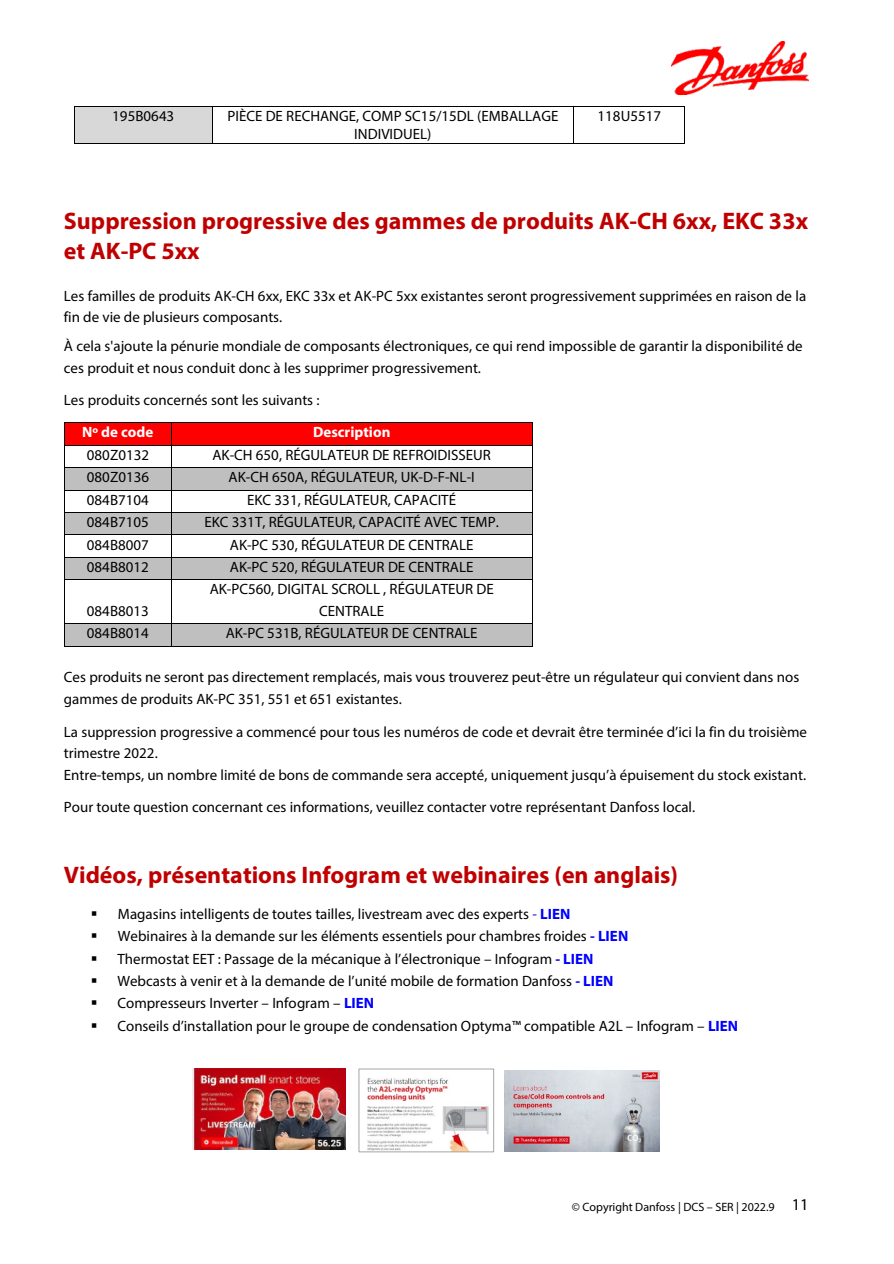
<style>
.page{position:relative;width:894px;height:1264px;background:#fff}
.page>*{position:absolute;margin:0;border:0;box-sizing:border-box;transform-origin:0 0}
.t1{font:700 24px/29.7px "Myriad Pro";color:#c00000}
.t2{font:16.5px "Myriad Pro";color:#000}
.t3{font:15px/21.6px "Myriad Pro";color:#000}
.t4{font:700 15px "Myriad Pro";color:#fff}
.t5{font:12px "Myriad Pro";letter-spacing:-.005em;color:#000}
.s1{color:#00f}
.s2{font-weight:700;color:#00f}
</style>
<div class="page">
<img style="left:671px;top:42px;width:137px;height:53px">
<div style="left:75px;top:107px;width:137px;height:36px;background:#d8d8d8"></div>
<hr style="left:75px;top:106px;width:137px;height:1px;background:#000">
<hr style="left:212px;top:106px;width:361px;height:1px;background:#000">
<hr style="left:574px;top:106px;width:110px;height:1px;background:#000">
<hr style="left:74px;top:107px;width:1px;height:36px;background:#000">
<hr style="left:75px;top:143px;width:137px;height:1px;background:#000">
<hr style="left:212px;top:107px;width:1px;height:36px;background:#000">
<hr style="left:212px;top:143px;width:361px;height:1px;background:#000">
<hr style="left:573px;top:107px;width:1px;height:36px;background:#000">
<hr style="left:574px;top:143px;width:110px;height:1px;background:#000">
<hr style="left:684px;top:107px;width:1px;height:36px;background:#000">
<div style="left:64px;top:422px;width:107px;height:23px;background:#f00"></div>
<div style="left:172px;top:422px;width:359px;height:23px;background:#f00"></div>
<hr style="left:64px;top:422px;width:107px;height:1px;background:#000">
<hr style="left:172px;top:422px;width:359px;height:1px;background:#000">
<hr style="left:64px;top:445px;width:107px;height:1px;background:#000">
<hr style="left:172px;top:445px;width:359px;height:1px;background:#000">
<div style="left:64px;top:468px;width:107px;height:21px;background:#bfbfbf"></div>
<div style="left:172px;top:468px;width:359px;height:21px;background:#bfbfbf"></div>
<hr style="left:64px;top:467px;width:107px;height:1px;background:#000">
<hr style="left:172px;top:467px;width:359px;height:1px;background:#000">
<hr style="left:64px;top:489px;width:107px;height:1px;background:#000">
<hr style="left:172px;top:489px;width:359px;height:1px;background:#000">
<div style="left:64px;top:512px;width:107px;height:22px;background:#bfbfbf"></div>
<div style="left:172px;top:512px;width:359px;height:22px;background:#bfbfbf"></div>
<hr style="left:64px;top:512px;width:107px;height:1px;background:#000">
<hr style="left:172px;top:512px;width:359px;height:1px;background:#000">
<hr style="left:64px;top:534px;width:107px;height:1px;background:#000">
<hr style="left:172px;top:534px;width:359px;height:1px;background:#000">
<div style="left:64px;top:557px;width:107px;height:22px;background:#bfbfbf"></div>
<div style="left:172px;top:557px;width:359px;height:22px;background:#bfbfbf"></div>
<hr style="left:64px;top:557px;width:107px;height:1px;background:#000">
<hr style="left:172px;top:557px;width:359px;height:1px;background:#000">
<svg style="left:64px;top:423px;width:1px;height:156px"></svg>
<hr style="left:64px;top:579px;width:107px;height:1px;background:#000">
<svg style="left:171px;top:422px;width:1px;height:158px"></svg>
<hr style="left:172px;top:579px;width:359px;height:1px;background:#000">
<svg style="left:531px;top:422px;width:1px;height:158px"></svg>
<hr style="left:64px;top:580px;width:1px;height:43px;background:#000">
<hr style="left:171px;top:580px;width:1px;height:43px;background:#000">
<hr style="left:531px;top:580px;width:1px;height:43px;background:#000">
<div style="left:64px;top:624px;width:107px;height:21px;background:#bfbfbf"></div>
<div style="left:172px;top:624px;width:359px;height:21px;background:#bfbfbf"></div>
<hr style="left:64px;top:623px;width:107px;height:1px;background:#000">
<hr style="left:172px;top:623px;width:359px;height:1px;background:#000">
<svg style="left:64px;top:624px;width:1px;height:21px"></svg>
<hr style="left:64px;top:645px;width:107px;height:1px;background:#000">
<svg style="left:171px;top:623px;width:1px;height:23px"></svg>
<hr style="left:172px;top:645px;width:359px;height:1px;background:#000">
<svg style="left:531px;top:623px;width:1px;height:23px"></svg>
<img style="left:193px;top:1068px;width:153px;height:81px">
<img style="left:364px;top:1078px;width:127px;height:71px">
<div style="left:358px;top:1068px;width:135px;height:83px;border:1px solid #a6a6a6"></div>
<img style="left:504px;top:1070px;width:155px;height:81px">
<p class="t3" style="left:112px;top:105px;width:64px">195B0643</p>
<p class="t3" style="left:227px;top:107px;width:332px;line-height:18px;text-align:center">PIÈCE DE RECHANGE, COMP SC15/15DL (EMBALLAGE<br>INDIVIDUEL)</p>
<p class="t3" style="left:597px;top:105px;width:65px">118U5517</p>
<h1 class="t1" style="left:64px;top:205px;width:745px">Suppression progressive des gammes de produits AK-CH 6xx, EKC 33x et AK-PC 5xx</h1>
<p class="t3" style="left:64px;top:285px;width:743px">Les familles de produits AK-CH 6xx, EKC 33x et AK-PC 5xx existantes seront progressivement supprimées en raison de la fin de vie de plusieurs composants.</p>
<p class="t3" style="left:64px;top:335px;width:740px">À cela s'ajoute la pénurie mondiale de composants électroniques, ce qui rend impossible de garantir la disponibilité de ces produit et nous conduit donc à les supprimer progressivement.</p>
<p class="t3" style="left:64px;top:389px;width:257px">Les produits concernés sont les suivants :</p>
<p class="t4" style="left:82px;top:422px;width:73px">Nº de code</p>
<p class="t4" style="left:313px;top:422px;width:79px">Description</p>
<p class="t3" style="left:87px;top:443px;width:64px">080Z0132</p>
<p class="t3" style="left:212px;top:443px;width:280px">AK-CH 650, RÉGULATEUR DE REFROIDISSEUR</p>
<p class="t3" style="left:87px;top:466px;width:64px">080Z0136</p>
<p class="t3" style="left:228px;top:466px;width:248px">AK-CH 650A, RÉGULATEUR, UK-D-F-NL-I</p>
<p class="t3" style="left:87px;top:488px;width:64px">084B7104</p>
<p class="t3" style="left:247px;top:488px;width:210px">EKC 331, RÉGULATEUR, CAPACITÉ</p>
<p class="t3" style="left:87px;top:511px;width:64px">084B7105</p>
<p class="t3" style="left:204px;top:511px;width:296px">EKC 331T, RÉGULATEUR, CAPACITÉ AVEC TEMP.</p>
<p class="t3" style="left:87px;top:533px;width:64px">084B8007</p>
<p class="t3" style="left:230px;top:533px;width:245px">AK-PC 530, RÉGULATEUR DE CENTRALE</p>
<p class="t3" style="left:87px;top:555px;width:64px">084B8012</p>
<p class="t3" style="left:230px;top:555px;width:245px">AK-PC 520, RÉGULATEUR DE CENTRALE</p>
<p class="t3" style="left:87px;top:600px;width:64px">084B8013</p>
<p class="t3" style="left:210px;top:578px;width:286px;text-align:center">AK-PC560, DIGITAL SCROLL , RÉGULATEUR DE<br>CENTRALE</p>
<p class="t3" style="left:87px;top:622px;width:64px">084B8014</p>
<p class="t3" style="left:226px;top:622px;width:253px">AK-PC 531B, RÉGULATEUR DE CENTRALE</p>
<p class="t3" style="left:64px;top:666px;width:736px">Ces produits ne seront pas directement remplacés, mais vous trouverez peut-être un régulateur qui convient dans nos gammes de produits AK-PC 351, 551 et 651 existantes.</p>
<p class="t3" style="left:64px;top:720px;width:744px">La suppression progressive a commencé pour tous les numéros de code et devrait être terminée d’ici la fin du troisième trimestre 2022.</p>
<p class="t3" style="left:64px;top:763px;width:743px">Entre-temps, un nombre limité de bons de commande sera accepté, uniquement jusqu’à épuisement du stock existant.</p>
<p class="t3" style="left:64px;top:796px;width:632px">Pour toute question concernant ces informations, veuillez contacter votre représentant Danfoss local.</p>
<h1 class="t1" style="left:64px;top:859px;width:615px">Vidéos, présentations Infogram et webinaires (en anglais)</h1>
<p class="t3" style="left:91px;top:902px;width:481px">▪ Magasins intelligents de toutes tailles, livestream avec des experts <span class="s1">-</span> <span class="s2">LIEN</span></p>
<p class="t3" style="left:91px;top:924px;width:538px">▪ Webinaires à la demande sur les éléments essentiels pour chambres froides <span class="s2">- LIEN</span></p>
<p class="t3" style="left:91px;top:947px;width:504px">▪ Thermostat EET : Passage de la mécanique à l’électronique – Infogram <span class="s2">- LIEN</span></p>
<p class="t3" style="left:91px;top:969px;width:524px">▪ Webcasts à venir et à la demande de l’unité mobile de formation Danfoss <span class="s2">- LIEN</span></p>
<p class="t3" style="left:91px;top:991px;width:285px">▪ Compresseurs Inverter – Infogram – <span class="s2">LIEN</span></p>
<p class="t3" style="left:91px;top:1014px;width:648px">▪ Conseils d’installation pour le groupe de condensation Optyma™ compatible A2L – Infogram – <span class="s2">LIEN</span></p>
<p class="t5" style="left:572px;top:1199px;width:204px">© Copyright Danfoss | DCS – SER | 2022.9</p>
<p class="t2" style="left:791px;top:1194px;width:18px">11</p>
</div>
